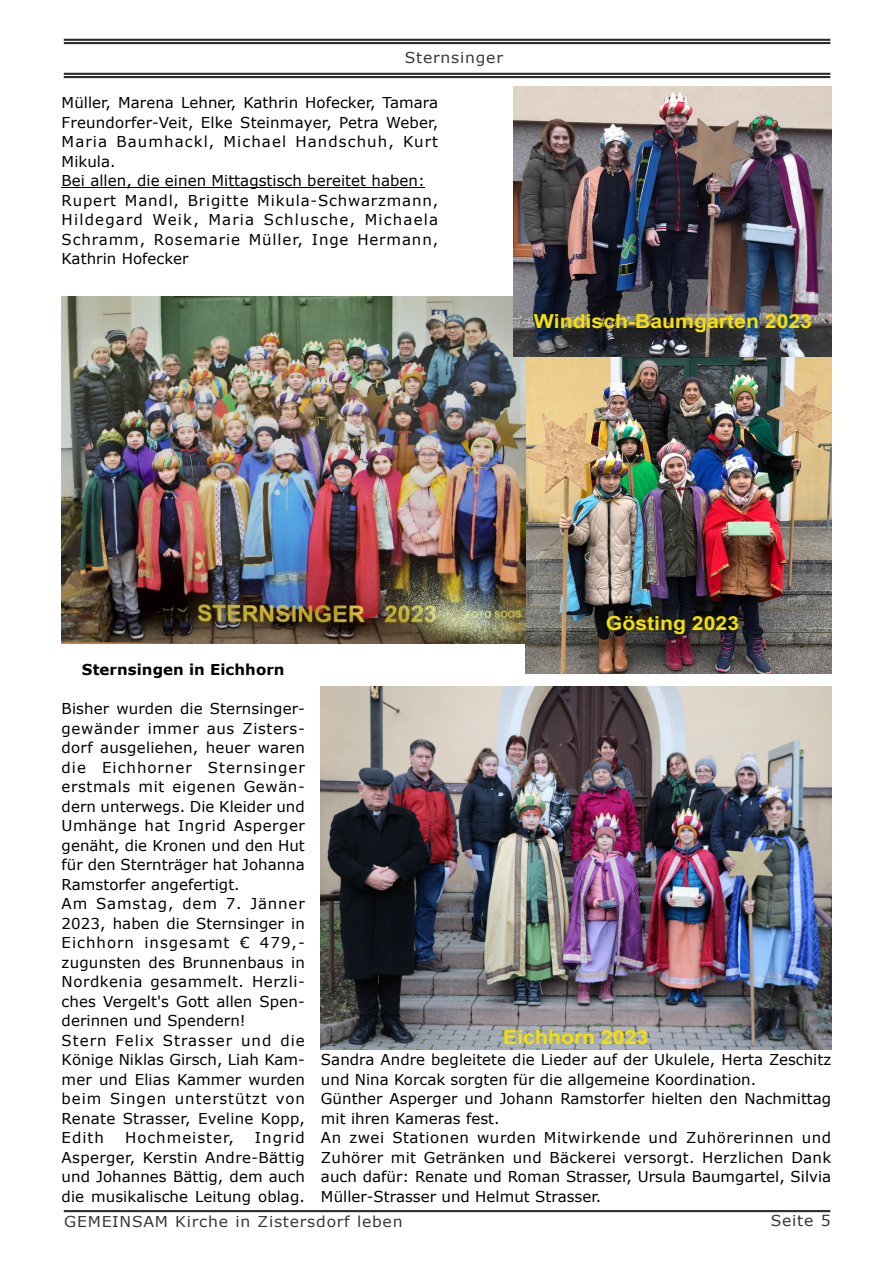
<style>
.page{position:relative;width:893px;height:1263px;background:#fff}
.page>*{position:absolute;margin:0;border:0;box-sizing:border-box;transform-origin:0 0}
.t1{font:700 19.35px "Arial";color:#f4e100;scale:1.1 1}
.t2{font:15px/19.5px "Verdana";letter-spacing:.005em;color:#000}
.t3{font:15px "Verdana";letter-spacing:.05em;color:#383838;scale:1.04 1}
.t4{font:700 15px "Verdana";letter-spacing:.005em;color:#000}
.t5{font:15px "Verdana";letter-spacing:.065em;color:#000}
</style>
<div class="page">
<hr style="left:64px;top:1210px;width:766px;height:2px;background:#323130">
<hr style="left:64px;top:42px;width:766px;height:2px;background:#2d2b2b">
<hr style="left:64px;top:39px;width:766px;height:2px;background:#161413;opacity:.9">
<hr style="left:64px;top:76px;width:766px;height:2px;background:#2d2b2b">
<hr style="left:64px;top:73px;width:766px;height:2px;background:#393737">
<img style="left:321px;top:687px;width:510px;height:362px">
<hr style="left:62px;top:187px;width:363px;height:1px;background:#000">
<img style="left:525px;top:356px;width:306px;height:318px">
<img style="left:62px;top:296px;width:463px;height:348px">
<img style="left:514px;top:86px;width:317px;height:270px">
<p class="t3" style="left:405px;top:52px;width:96px">Sternsinger</p>
<p class="t2" style="left:62px;top:94px;width:378px">Müller, Marena Lehner, Kathrin Hofecker, Tamara Freundorfer-Veit, Elke Steinmayer, Petra Weber, Maria Baumhackl, Michael Handschuh, Kurt Mikula.<br>Bei allen, die einen Mittagstisch bereitet haben:<br>Rupert Mandl, Brigitte Mikula-Schwarzmann, Hildegard Weik, Maria Schlusche, Michaela Schramm, Rosemarie Müller, Inge Hermann, Kathrin Hofecker</p>
<p class="t1" style="left:534px;top:314px;width:254px">Windisch-Baumgarten 2023</p>
<p class="t1" style="left:606px;top:616px;width:123px">Gösting 2023</p>
<p class="t4" style="left:82px;top:664px;width:204px">Sternsingen in Eichhorn</p>
<p class="t2" style="left:62px;top:700px;width:245px">Bisher wurden die Sternsinger&shy;gewänder immer aus Zisters&shy;dorf ausgeliehen, heuer waren die Eichhorner Sternsinger erstmals mit eigenen Gewän&shy;dern unterwegs. Die Kleider und<br>Umhänge hat Ingrid Asperger genäht, die Kronen und den Hut für den Sternträger hat Johanna<br>Ramstorfer angefertigt.<br>Am Samstag, dem 7. Jänner<br>2023, haben die Sternsinger in<br>Eichhorn insgesamt € 479,- zugunsten des Brunnenbaus in<br>Nordkenia gesammelt. Herzli&shy;ches Vergelt's Gott allen Spen&shy;derinnen und Spendern!<br>Stern Felix Strasser und die<br>Könige Niklas Girsch, Liah Kam&shy;mer und Elias Kammer wurden beim Singen unterstützt von<br>Renate Strasser, Eveline Kopp,<br>Edith</p>
<p class="t2" style="left:62px;top:1129px;width:245px;text-align:justify;text-indent:193px">Ingrid Asperger, Kerstin Andre-Bättig und Johannes Bättig, dem auch die musikalische Leitung oblag.</p>
<p class="t5" style="left:125px;top:1132px;width:110px">Hochmeister,</p>
<p class="t1" style="left:503px;top:1029px;width:133px">Eichhorn 2023</p>
<p class="t2" style="left:321px;top:1051px;width:512px">Sandra Andre begleitete die Lieder auf der Ukulele, Herta Zeschitz und Nina Korcak sorgten für die allgemeine Koordination.<br>Günther Asperger und Johann Ramstorfer hielten den Nachmittag mit ihren Kameras fest.<br>An zwei Stationen wurden Mitwirkende und Zuhörerinnen und Zuhörer mit Getränken und Bäckerei versorgt. Herzlichen Dank auch dafür: Renate und Roman Strasser, Ursula Baumgartel, Silvia Müller-Strasser und Helmut Strasser.</p>
<p class="t3" style="left:64px;top:1215px;width:327px">GEMEINSAM Kirche in Zistersdorf leben</p>
<p class="t3" style="left:771px;top:1215px;width:59px">Seite 5</p>
</div>
